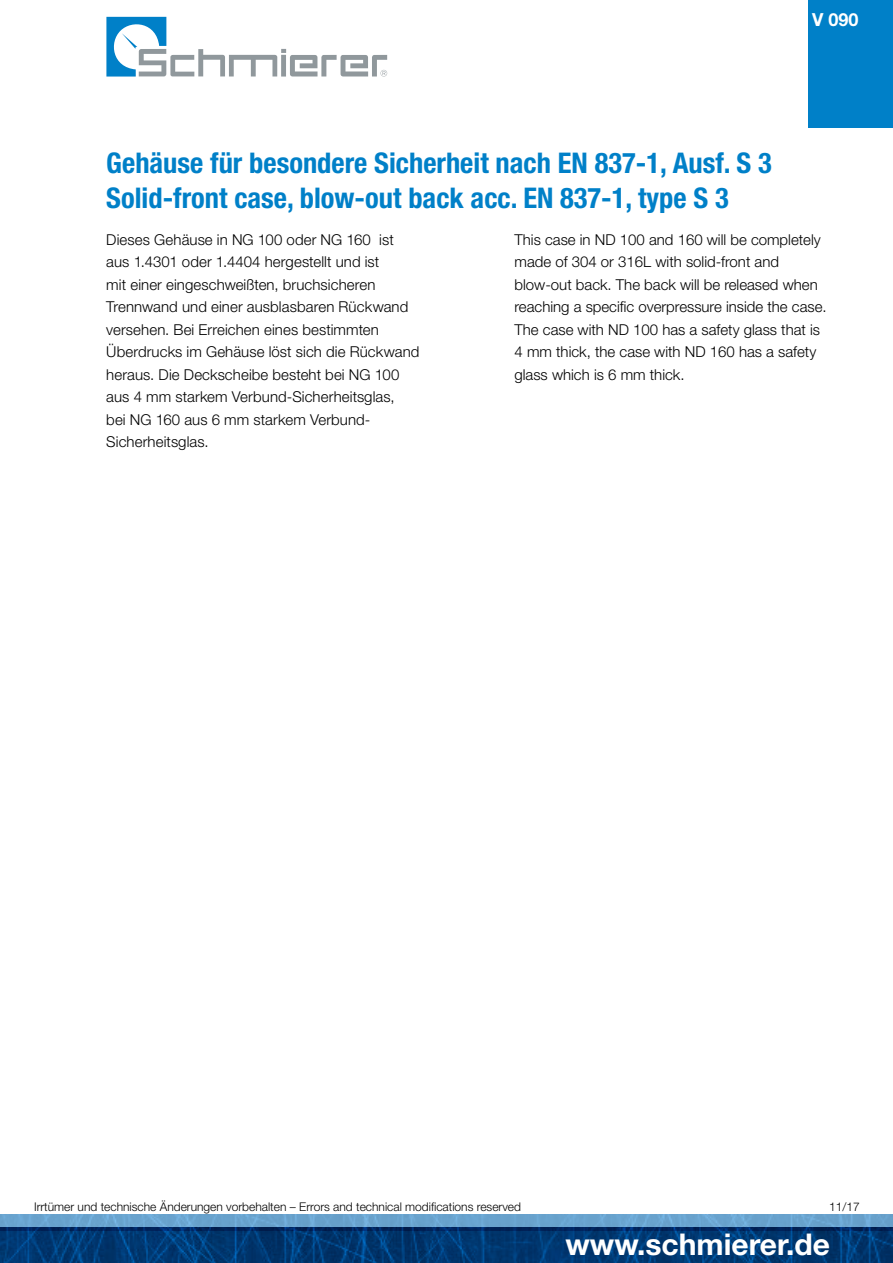
<style>
.page{position:relative;width:893px;height:1263px;background:#fff}
.page>*{position:absolute;margin:0;border:0;box-sizing:border-box;transform-origin:0 0}
.t1{font:700 30px "Helvetica Neue LT Std";color:#fff}
.t2{font:700 condensed 28.5px/34.2px "Helvetica Neue LT Std";color:#0080c8}
.t3{font:700 18px "Helvetica Neue LT Std";color:#fff}
.t4{font:300 15px/22.5px "Helvetica Neue LT Std";letter-spacing:.005em;color:#000}
.t5{font:300 12px "Helvetica Neue LT Std";color:#000}
</style>
<div class="page">
<img style="left:0;top:1230px;width:893px;height:33px">
<img style="left:0;top:1214px;width:893px;height:16px">
<svg style="left:106px;top:17px;width:281px;height:60px"></svg>
<div style="left:808px;top:0;width:85px;height:128px;background:#0080c8"></div>
<p class="t3" style="left:812px;top:8px;width:48px">V 090</p>
<h2 class="t2" style="left:106px;top:146px;width:667px">Gehäuse für besondere Sicherheit nach EN 837-1, Ausf. S 3<br>Solid-front case, blow-out back acc. EN 837-1, type S 3</h2>
<p class="t4" style="left:106px;top:228px;width:315px">Dieses Gehäuse in NG 100 oder NG 160 ist aus 1.4301 oder 1.4404 hergestellt und ist<br>mit einer eingeschweißten, bruchsicheren Trennwand und einer ausblasbaren Rückwand versehen. Bei Erreichen eines bestimmten Überdrucks im Gehäuse löst sich die Rückwand heraus. Die Deckscheibe besteht bei NG 100 aus 4 mm starkem Verbund-Sicherheitsglas,<br>bei NG 160 aus 6 mm starkem Verbund-Sicherheitsglas.</p>
<p class="t4" style="left:514px;top:228px;width:314px">This case in ND 100 and 160 will be completely made of 304 or 316L with solid-front and blow-out back. The back will be released when reaching a specific overpressure inside the case.<br>The case with ND 100 has a safety glass that is 4 mm thick, the case with ND 160 has a safety glass which is 6 mm thick.</p>
<p class="t5" style="left:34px;top:1199px;width:489px">Irrtümer und technische Änderungen vorbehalten – Errors and technical modifications reserved</p>
<p class="t5" style="left:829px;top:1199px;width:32px">11/17</p>
<h1 class="t1" style="left:566px;top:1225px;width:266px">www.schmierer.de</h1>
</div>
